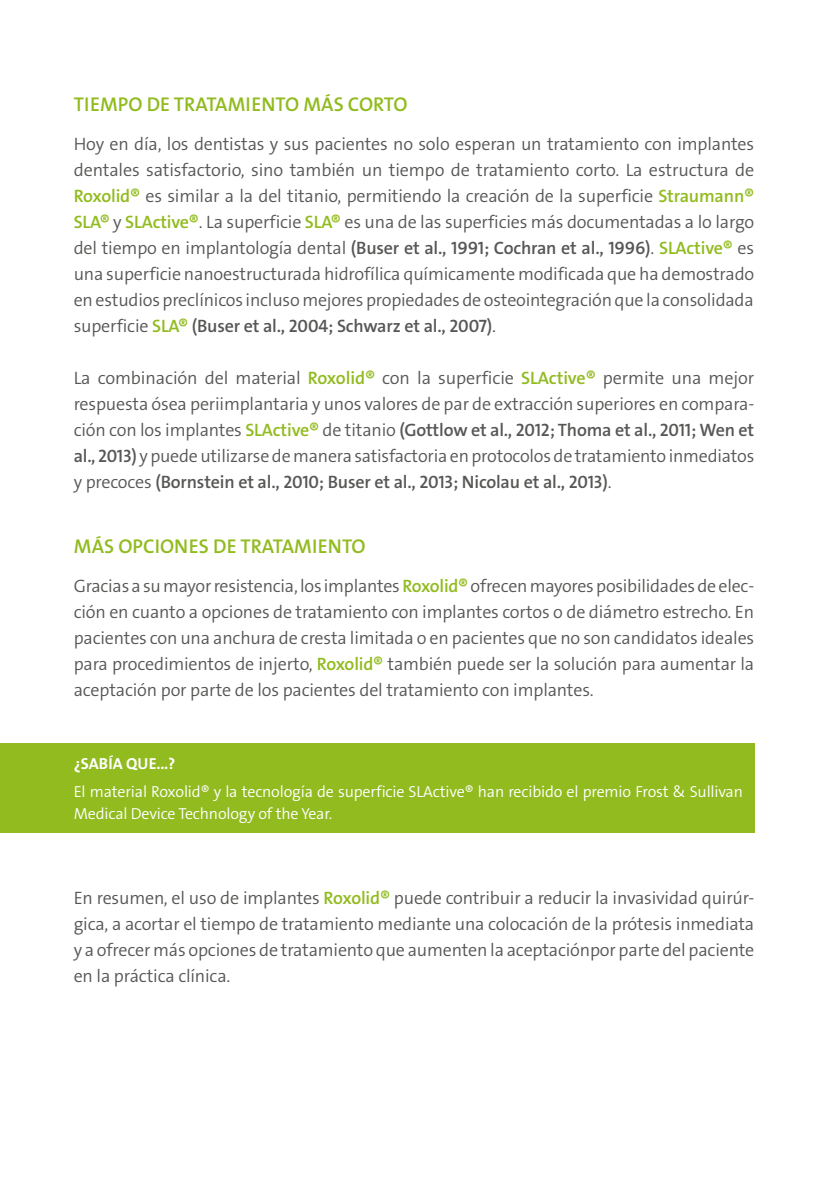
<style>
.page{position:relative;width:828px;height:1191px;background:#fff}
.page>*{position:absolute;margin:0;border:0;box-sizing:border-box;transform-origin:0 0}
.Subtitle{font:20px "The Sans LP6 Se Bld";letter-spacing:.005em;color:#91bb1e}
.Copy{font:18px/26px "The Sans LP4 Se Lig";letter-spacing:-.01em;color:#575756;text-align:justify}
.Copy-2{font:16px/22px "The Sans LP4 Se Lig";letter-spacing:-.01em;color:#fff}
.Subtitle-2{font:16px "The Sans LP7 Bld";letter-spacing:.005em;color:#fff}
.s1{font-family:"The Sans LP6 Se Bld";color:#91bb1e}
.s2{font-family:"The Sans LP6 Se Bld"}
</style>
<div class="page">
<div style="left:0;top:743px;width:754px;height:90px;background:#91bb1e"></div>
<p class="Subtitle" style="left:74px;top:91px;width:335px">TIEMPO DE TRATAMIENTO MÁS CORTO</p>
<p class="Copy" style="left:74px;top:131px;width:682px">Hoy en día, los dentistas y sus pacientes no solo esperan un tratamiento con implantes dentales satisfactorio, sino también un tiempo de tratamiento corto. La estructura de <span class="s1">Roxolid®</span> es similar a la del titanio, permitiendo la creación de la superficie <span class="s1">Straumann® SLA®</span> y <span class="s1">SLActive®</span>. La superficie <span class="s1">SLA®</span> es una de las superficies más documentadas a lo largo del tiempo en implantología dental <span class="s2">(Buser et al., 1991; Cochran et al., 1996)</span>. <span class="s1">SLActive®</span> es una superficie nanoestructurada hidrofílica químicamente modificada que ha demostrado en estudios preclínicos incluso mejores propiedades de osteointegración que la consolidada superficie <span class="s1">SLA®</span> <span class="s2">(Buser et al., 2004; Schwarz et al., 2007)</span>.</p>
<p class="Copy" style="left:74px;top:365px;width:682px">La combinación del material <span class="s1">Roxolid®</span> con la superficie <span class="s1">SLActive®</span> permite una mejor respuesta ósea periimplantaria y unos valores de par de extracción superiores en compara&shy;ción con los implantes <span class="s1">SLActive®</span> de titanio <span class="s2">(Gottlow et al., 2012; Thoma et al., 2011; Wen et al., 2013)</span> y puede utilizarse de manera satisfactoria en protocolos de tratamiento inmediatos y precoces <span class="s2">(Bornstein et al., 2010; Buser et al., 2013; Nicolau et al., 2013)</span>.</p>
<p class="Subtitle" style="left:74px;top:533px;width:293px">MÁS OPCIONES DE TRATAMIENTO</p>
<p class="Copy" style="left:74px;top:573px;width:682px">Gracias a su mayor resistencia, los implantes <span class="s1">Roxolid®</span> ofrecen mayores posibilidades de elec&shy;ción en cuanto a opciones de tratamiento con implantes cortos o de diámetro estrecho. En pacientes con una anchura de cresta limitada o en pacientes que no son candidatos ideales para procedimientos de injerto, <span class="s1">Roxolid®</span> también puede ser la solución para aumentar la aceptación por parte de los pacientes del tratamiento con implantes.</p>
<p class="Subtitle-2" style="left:74px;top:753px;width:103px">¿SABÍA QUE...?</p>
<p class="Copy-2" style="left:74px;top:780px;width:671px">El material Roxolid® y la tecnología de superficie SLActive® han recibido el premio Frost &amp; Sullivan<br>Medical Device Technology of the Year.</p>
<p class="Copy" style="left:74px;top:885px;width:682px">En resumen, el uso de implantes <span class="s1">Roxolid®</span> puede contribuir a reducir la invasividad quirúr&shy;gica, a acortar el tiempo de tratamiento mediante una colocación de la prótesis inmediata y a ofrecer más opciones de tratamiento que aumenten la aceptaciónpor parte del paciente en la práctica clínica.</p>
</div>
